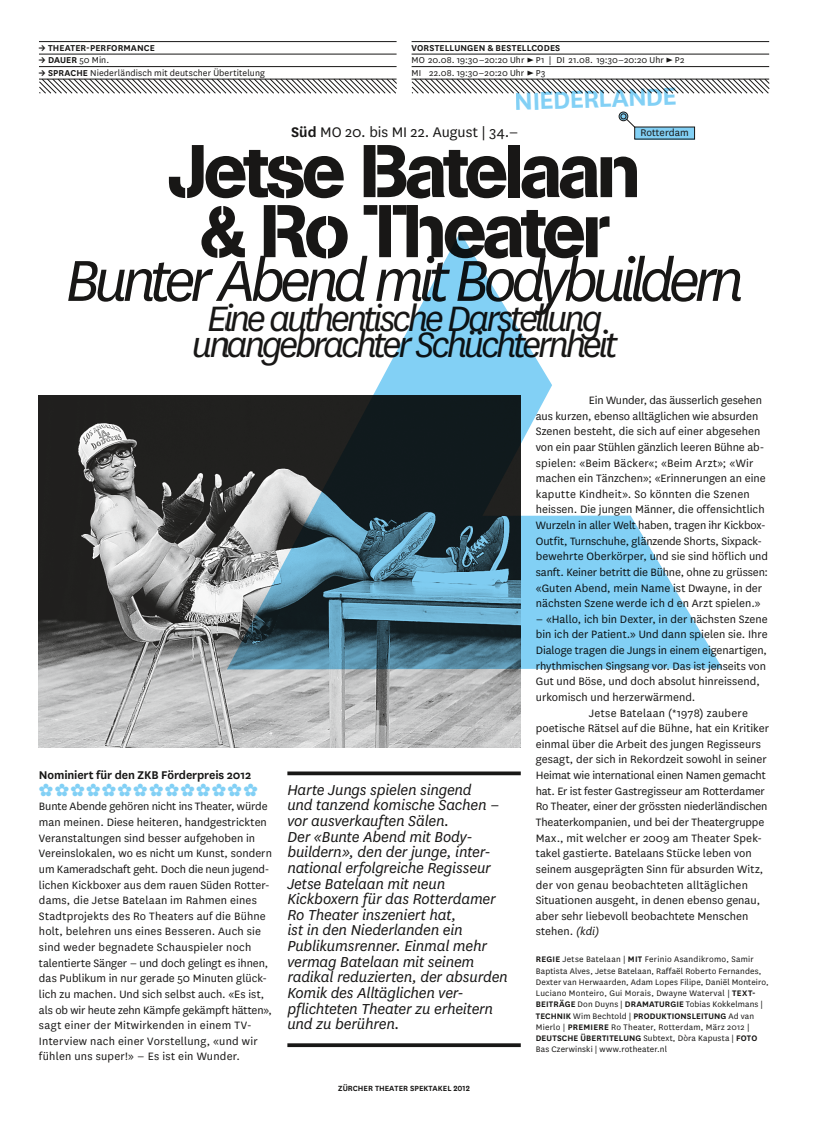
<style>
.page{position:relative;width:833px;height:1134px;background:#fff}
.page>*{position:absolute;margin:0;border:0;box-sizing:border-box;transform-origin:0 0}
.t1{font:73.75px/60px "AG Book Stencil";letter-spacing:-.06em;color:#181716;text-align:center}
.t2{font:italic 67.5px "National";letter-spacing:-.09em;color:#181716}
.t3{font:italic 41.25px "National";letter-spacing:-.085em;color:#181716}
.t4{font:600 28.75px "National";color:#82d0f5}
.t5{font:17.5px "Zapf Dingbats";color:#82d0f5}
.t6{font:italic 16.88px/15.6px "National";letter-spacing:-.015em;color:#181716}
.t7{font:16.25px "National";letter-spacing:-.005em;color:#181716}
.t8{font:600 13.12px "National";letter-spacing:-.01em;color:#181716}
.t9{font:12.5px/15.6px "National";letter-spacing:.005em;color:#181716}
.t10{font:11.25px "National";letter-spacing:.01em;color:#181716}
.t11{font:10px/12.5px "National";letter-spacing:.01em;color:#181716}
.t12{font:600 10px "National";letter-spacing:.01em;color:#181716}
.t13{font:9.38px/11.2px "National";letter-spacing:.02em;color:#181716}
.t14{font:600 9.38px "National";color:#181716}
.t15{font:600 8.75px "National";color:#181716}
.s1{font-weight:400}
.s2{font-weight:600}
.s3{font-style:italic}
</style>
<div class="page">
<img style="left:39px;top:395px;width:482px;height:353px">
<svg style="left:287px;top:771px;width:234px;height:4px"></svg>
<svg style="left:287px;top:1043px;width:234px;height:4px"></svg>
<hr style="left:39px;top:41px;width:357px;height:1px;background:#181716">
<hr style="left:39px;top:54px;width:357px;height:1px;background:#181716">
<hr style="left:39px;top:66px;width:357px;height:1px;background:#181716">
<hr style="left:411px;top:41px;width:358px;height:1px;background:#181716">
<hr style="left:411px;top:54px;width:358px;height:1px;background:#181716">
<hr style="left:411px;top:66px;width:358px;height:1px;background:#181716">
<svg style="left:411px;top:79px;width:358px;height:15px"></svg>
<svg style="left:39px;top:79px;width:358px;height:15px"></svg>
<div style="left:619px;top:112px;width:9px;height:9px;background:#242526;border-radius:50%"></div>
<div style="left:618px;top:112px;width:10px;height:9px;border:1px solid #181716;border-radius:50%"></div>
<svg style="left:620px;top:113px;width:19px;height:14px"></svg>
<div style="left:634px;top:127px;width:60px;height:12px;background:#82d0f5"></div>
<svg style="left:227px;top:232px;width:495px;height:437px"></svg>
<p class="t12" style="left:411px;top:41px;width:150px">VORSTELLUNGEN &amp; BESTELLCODES</p>
<p class="t11" style="left:411px;top:53px;width:274px">MO 20.08. 19:30‒20:20 Uhr ► P1 | DI 21.08. 19:30‒20:20 Uhr ► P2<br>MI 22.08. 19:30‒20:20 Uhr ► P3</p>
<h3 class="t4" style="left:514px;top:81px;width:164px;rotate:-2deg">NIEDERLAN DE</h3>
<p class="t10" style="left:640px;top:125px;width:50px">Rotterdam</p>
<p class="t12" style="left:39px;top:41px;width:117px">→ THEATER-PERFORMANCE</p>
<p class="t12" style="left:39px;top:53px;width:72px">→ DAUER <span class="s1">50 Min.</span></p>
<p class="t11" style="left:39px;top:66px;width:227px"><span class="s2">→ SPRACHE</span> Niederländisch mit deutscher Übertitelung</p>
<h3 class="t7" style="left:291px;top:122px;width:229px"><span class="s2">SÜD</span> MO 20. bis MI 22. August | 34.‒</h3>
<h1 class="t1" style="left:168px;top:141px;width:474px">Jetse Batelaan &amp; Ro Theater</h1>
<h2 class="t2" style="left:65px;top:238px;width:680px">Bunter Abend mit Bodybuildern</h2>
<h3 class="t3" style="left:207px;top:293px;width:397px">Eine authentische Darstellung</h3>
<h3 class="t3" style="left:192px;top:319px;width:427px">unangebrachter Schüchternheit</h3>
<p class="t8" style="left:39px;top:766px;width:214px">NOMINIERT FÜR DEN ZKB FÖRDERPREIS 2012</p>
<h3 class="t5" style="left:39px;top:782px;width:220px">✿ ✿ ✿ ✿ ✿ ✿ ✿ ✿ ✿ ✿ ✿ ✿ ✿ ✿</h3>
<p class="t9" style="left:39px;top:798px;width:234px">Bunte Abende gehören nicht ins Theater, würde man meinen. Diese heiteren, handgestrickten Veranstaltungen sind besser aufgehoben in Vereinslokalen, wo es nicht um Kunst, sondern um Kameradschaft geht. Doch die neun jugend&shy;lichen Kickboxer aus dem rauen Süden Rotter&shy;dams, die Jetse Batelaan im Rahmen eines Stadtprojekts des Ro Theaters auf die Bühne holt, belehren uns eines Besseren. Auch sie sind weder begnadete Schauspieler noch talentierte Sänger ‒ und doch gelingt es ihnen, das Publikum in nur gerade 50 Minuten glück&shy;lich zu machen. Und sich selbst auch. «Es ist, als ob wir heute zehn Kämpfe gekämpft hätten», sagt einer der Mitwirkenden in einem TV-- Interview nach einer Vorstellung, «und wir fühlen uns super!» ‒ Es ist ein Wunder.</p>
<p class="t6" style="left:287px;top:781px;width:222px">Harte Jungs spielen singend<br>und tanzend komische Sachen ‒ vor ausverkauften Sälen.<br>Der «Bunte Abend mit Body&shy;buildern», den der junge, inter&shy;national erfolgreiche Regisseur<br>Jetse Batelaan mit neun<br>Kickboxern für das Rotterdamer<br>Ro Theater inszeniert hat,<br>ist in den Niederlanden ein<br>Publikumsrenner. Einmal mehr vermag Batelaan mit seinem radikal reduzierten, der absurden<br>Komik des Alltäglichen ver&shy;pflichteten Theater zu erheitern und zu berühren.</p>
<p class="t15" style="left:338px;top:1083px;width:133px">ZÜRCHER THEATER SPEKTAKEL 2012</p>
<p class="t9" style="left:589px;top:392px;width:174px">Ein Wunder, das äusserlich gesehen</p>
<p class="t9" style="left:536px;top:407px;width:224px">aus kurzen, ebenso alltäglichen wie absurden</p>
<p class="t9" style="left:536px;top:423px;width:226px">Szenen besteht, die sich auf einer abgesehen</p>
<p class="t9" style="left:536px;top:439px;width:230px">von ein paar Stühlen gänzlich leeren Bühne ab-</p>
<p class="t9" style="left:536px;top:454px;width:219px">spielen: «Beim Bäcker«; «Beim Arzt»; «Wir</p>
<p class="t9" style="left:536px;top:470px;width:232px">machen ein Tänzchen»; «Erinnerungen an eine</p>
<p class="t9" style="left:536px;top:486px;width:216px">kaputte Kindheit». So könnten die Szenen</p>
<p class="t9" style="left:536px;top:501px;width:230px">heissen. Die jungen Männer, die offensichtlich</p>
<p class="t9" style="left:536px;top:517px;width:230px">Wurzeln in aller Welt haben, tragen ihr Kickbox-</p>
<p class="t9" style="left:536px;top:532px;width:226px">Outfit, Turnschuhe, glänzende Shorts, Sixpack-</p>
<p class="t9" style="left:536px;top:548px;width:234px">bewehrte Oberkörper, und sie sind höflich und</p>
<p class="t9" style="left:536px;top:564px;width:234px">sanft. Keiner betritt die Bühne, ohne zu grüssen:</p>
<p class="t9" style="left:536px;top:579px;width:228px">«Guten Abend, mein Name ist Dwayne, in der</p>
<p class="t9" style="left:536px;top:595px;width:226px">nächsten Szene werde ich d en Arzt spielen.»</p>
<p class="t9" style="left:536px;top:611px;width:233px">‒ «Hallo, ich bin Dexter, in der nächsten Szene</p>
<p class="t9" style="left:536px;top:626px;width:233px">bin ich der Patient.» Und dann spielen sie. Ihre</p>
<p class="t9" style="left:536px;top:642px;width:233px">Dialoge tragen die Jungs in einem eigenartigen,</p>
<p class="t9" style="left:536px;top:657px;width:232px">rhythmischen Singsang vor. Das ist jenseits von</p>
<p class="t9" style="left:536px;top:673px;width:226px">Gut und Böse, und doch absolut hinreissend,</p>
<p class="t9" style="left:536px;top:689px;width:161px">urkomisch und herzerwärmend.</p>
<p class="t9" style="left:589px;top:704px;width:161px">Jetse Batelaan (*1978) zaubere</p>
<p class="t9" style="left:536px;top:720px;width:235px">poetische Rätsel auf die Bühne, hat ein Kritiker</p>
<p class="t9" style="left:536px;top:736px;width:227px">einmal über die Arbeit des jungen Regisseurs</p>
<p class="t9" style="left:536px;top:751px;width:232px">gesagt, der sich in Rekordzeit sowohl in seiner</p>
<p class="t9" style="left:536px;top:767px;width:231px">Heimat wie international einen Namen gemacht</p>
<p class="t9" style="left:536px;top:782px;width:230px">hat. Er ist fester Gastregisseur am Rotterdamer</p>
<p class="t9" style="left:536px;top:798px;width:233px">Ro Theater, einer der grössten niederländischen</p>
<p class="t9" style="left:536px;top:814px;width:230px">Theaterkompanien, und bei der Theatergruppe</p>
<p class="t9" style="left:536px;top:829px;width:228px">Max., mit welcher er 2009 am Theater Spek-</p>
<p class="t9" style="left:536px;top:845px;width:217px">takel gastierte. Batelaans Stücke leben von</p>
<p class="t9" style="left:536px;top:861px;width:229px">seinem ausgeprägten Sinn für absurden Witz,</p>
<p class="t9" style="left:536px;top:876px;width:214px">der von genau beobachteten alltäglichen</p>
<p class="t9" style="left:536px;top:892px;width:226px">Situationen ausgeht, in denen ebenso genau,</p>
<p class="t9" style="left:536px;top:907px;width:214px">aber sehr liebevoll beobachtete Menschen</p>
<p class="t9" style="left:536px;top:923px;width:65px">stehen. <span class="s3">(kdi)</span></p>
<p class="t13" style="left:536px;top:953px;width:234px"><span class="s2">REGIE</span> Jetse Batelaan | <span class="s2">MIT</span> Ferinio Asandikromo, Samir Baptista Alves, Jetse Batelaan, Raffaël Roberto Fernandes, Dexter van Herwaarden, Adam Lopes Filipe, Daniël Monteiro, Luciano Monteiro, Gui Morais, Dwayne Waterval | <span class="s2">TEXT-BEITRÄGE</span> Don Duyns | <span class="s2">DRAMATURGIE</span> Tobias Kokkelmans | <span class="s2">TECHNIK</span> Wim Bechtold | <span class="s2">PRODUKTIONSLEITUNG</span> Ad van Mierlo | <span class="s2">PREMIERE</span> Ro Theater, Rotterdam, März 2012 |<br><span class="s2">DEUTSCH</span></p>
<p class="t14" style="left:573px;top:1032px;width:19px">E ÜBERTITELUNG</p>
<p class="t13" style="left:536px;top:1032px;width:223px;text-indent:108px">Subtext, Dòra Kapusta | <span class="s2">FOTO<br></span>Bas Czerwinski | www.rotheater.nl</p>
</div>
